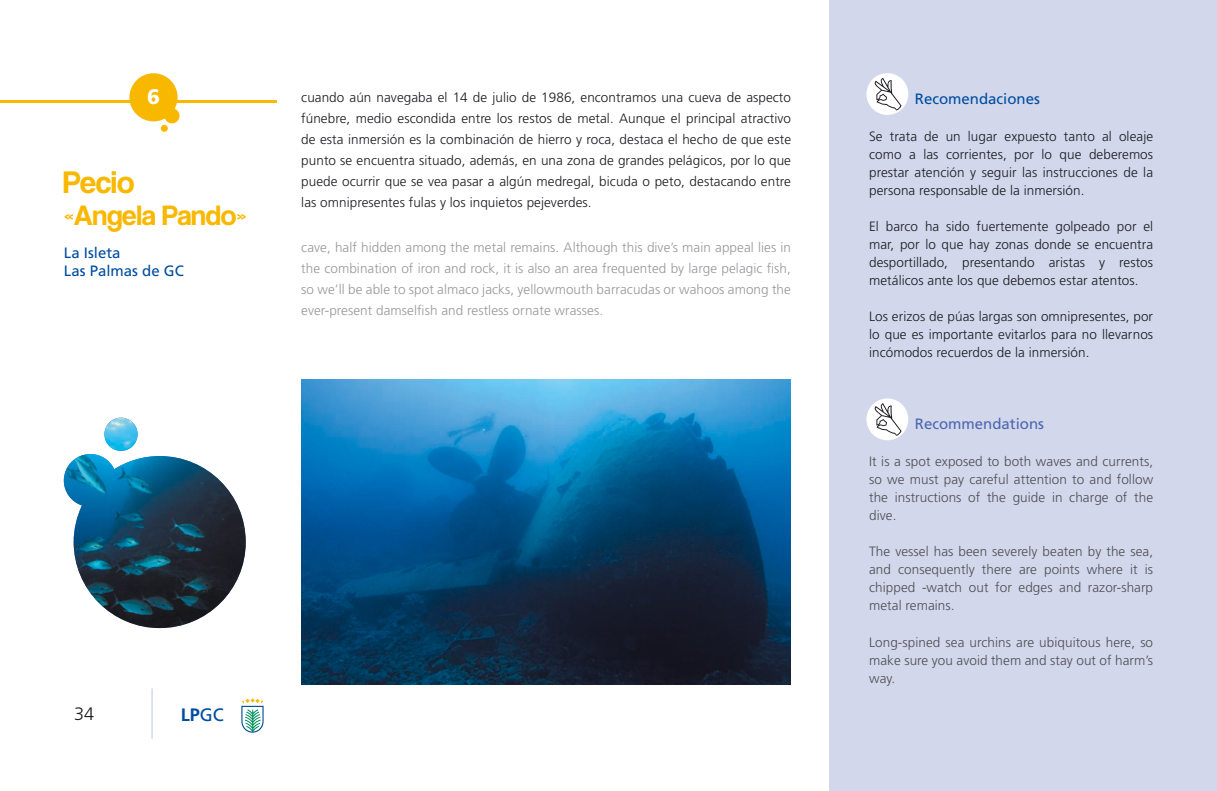
<style>
.page{position:relative;width:1217px;height:791px;background:#fff}
.page>*{position:absolute;margin:0;border:0;box-sizing:border-box;transform-origin:0 0}
.t1{font:30px "Coolvetica";color:#f9b800}
.t2{font:27px "Coolvetica";color:#f9b800}
.t3{font:900 21px "Frutiger";color:#fff}
.t4{font:700 18px "Frutiger";color:#004d9f}
.t5{font:300 18px "Frutiger";color:#1b1c20}
.t6{font:15px/18px "Frutiger";color:#004d9f}
.t7{font:15px "Frutiger";color:#4c67af}
.t8{font:300 13.5px/18px "Frutiger";letter-spacing:.005em;color:#1b1c20;text-align:justify}
.t9{font:300 13.5px/18px "Frutiger";letter-spacing:.005em;color:#504e53;text-align:justify}
.t10{font:300 13.5px/21px "Frutiger";letter-spacing:.005em;color:#98989c;text-align:justify}
.s1{font-weight:400}
</style>
<div class="page">
<div style="left:829px;top:0;width:387px;height:791px;background:#d2d7ec"></div>
<hr style="left:0;top:100px;width:277px;height:3px;background:#f9b800">
<svg style="left:241px;top:698px;width:22px;height:35px"></svg>
<div style="left:866px;top:73px;width:42px;height:42px;background:#fff;border-radius:50%"></div>
<div style="left:866px;top:398px;width:42px;height:42px;background:#fff;border-radius:50%"></div>
<svg style="left:874px;top:78px;width:27px;height:32px"></svg>
<svg style="left:874px;top:403px;width:27px;height:33px"></svg>
<div style="left:129px;top:73px;width:48px;height:48px;background:#f9b800;border-radius:50%"></div>
<div style="left:161px;top:125px;width:7px;height:7px;background:#f9b800;border-radius:50%"></div>
<div style="left:164px;top:108px;width:15px;height:15px;background:#f9b800;border-radius:50%"></div>
<img style="left:301px;top:379px;width:489px;height:306px">
<img style="left:64px;top:418px;width:182px;height:210px">
<hr style="left:151px;top:688px;width:2px;height:51px;background:#d2d7ec">
<h3 class="t3" style="left:147px;top:84px;width:14px">6</h3>
<h1 class="t1" style="left:64px;top:166px;width:72px">Pecio</h1>
<h2 class="t2" style="left:64px;top:201px;width:184px">«Angela Pando»</h2>
<p class="t6" style="left:64px;top:244px;width:122px">La Isleta<br>Las Palmas de GC</p>
<p class="t8" style="left:301px;top:87px;width:491px;line-height:21px">cuando aún navegaba el 14 de julio de 1986, encontramos una cueva de aspecto fúnebre, medio escondida entre los restos de metal. Aunque el principal atractivo de esta inmersión es la combinación de hierro y roca, destaca el hecho de que este punto se encuentra situado, además, en una zona de grandes pelágicos, por lo que puede ocurrir que se vea pasar a algún medregal, bicuda o peto, destacando entre las omnipresentes fulas y los inquietos pejeverdes.</p>
<p class="t10" style="left:301px;top:237px;width:491px">cave, half hidden among the metal remains. Although this dive’s main appeal lies in the combination of iron and rock, it is also an area frequented by large pelagic fish, so we’ll be able to spot almaco jacks, yellowmouth barracudas or wahoos among the ever-present damselfish and restless ornate wrasses.</p>
<h3 class="t5" style="left:74px;top:704px;width:22px">34</h3>
<h3 class="t4" style="left:181px;top:704px;width:45px">LP<span class="s1">GC</span></h3>
<p class="t6" style="left:914px;top:90px;width:127px">Recomendaciones</p>
<p class="t8" style="left:868px;top:127px;width:285px">Se trata de un lugar expuesto tanto al oleaje como a las corrientes, por lo que deberemos prestar atención y seguir las instrucciones de la persona responsable de la inmersión.</p>
<p class="t8" style="left:868px;top:217px;width:285px">El barco ha sido fuertemente golpeado por el mar, por lo que hay zonas donde se encuentra desportillado, presentando aristas y restos metálicos ante los que debemos estar atentos.</p>
<p class="t8" style="left:868px;top:307px;width:285px">Los erizos de púas largas son omnipresentes, por lo que es importante evitarlos para no llevarnos incómodos recuerdos de la inmersión.</p>
<p class="t7" style="left:914px;top:415px;width:131px">Recommendations</p>
<p class="t9" style="left:868px;top:453px;width:285px">It is a spot exposed to both waves and currents, so we must pay careful attention to and follow the instructions of the guide in charge of the dive.</p>
<p class="t9" style="left:868px;top:543px;width:285px">The vessel has been severely beaten by the sea, and consequently there are points where it is chipped -watch out for edges and razor-sharp metal remains.</p>
<p class="t9" style="left:868px;top:633px;width:285px">Long-spined sea urchins are ubiquitous here, so make sure you avoid them and stay out of harm’s way.</p>
</div>
